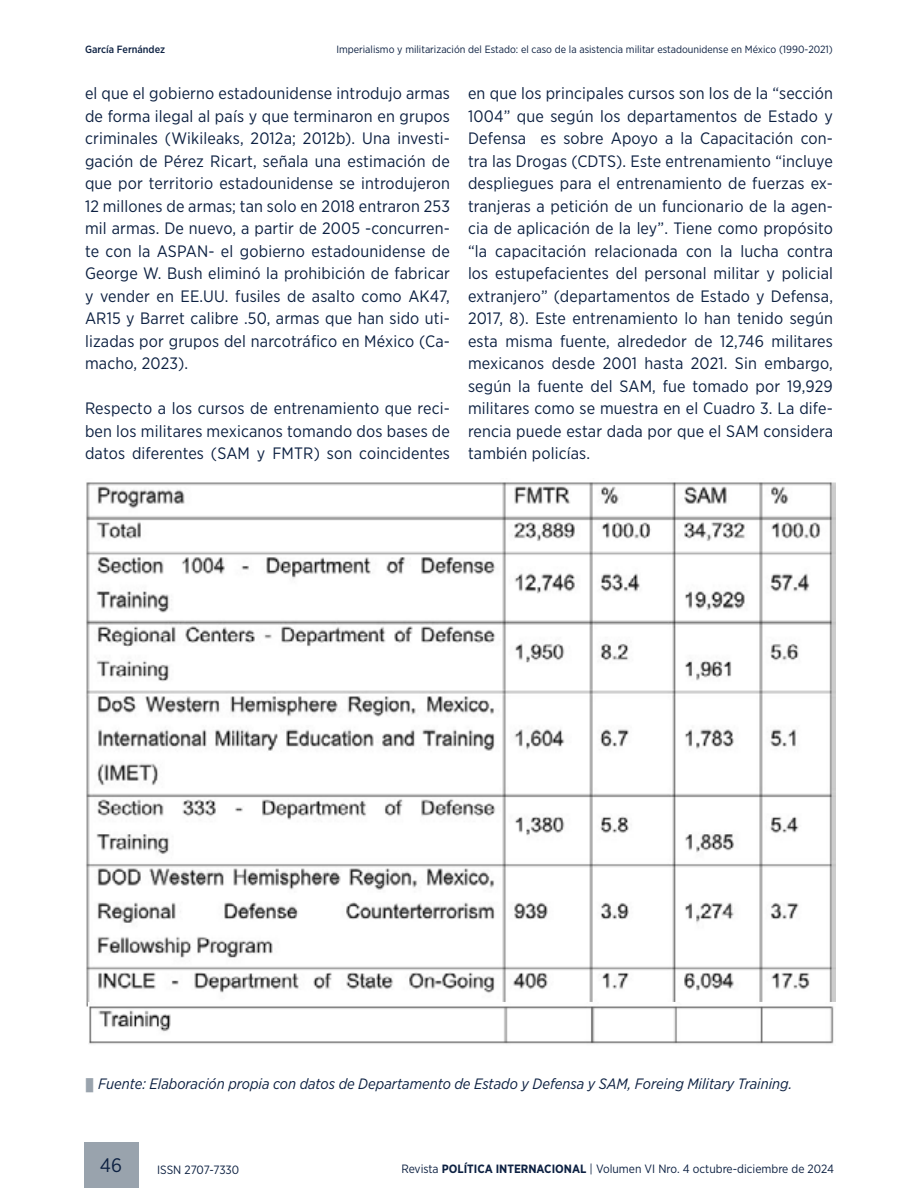
<style>
.page{position:relative;width:918px;height:1188px;background:#fff}
.page>*{position:absolute;margin:0;border:0;box-sizing:border-box;transform-origin:0 0}
.t1{font:19.5px "Gotham Narrow";color:#0d2142}
.t2{font:16.5px/22.5px "Gotham Narrow";letter-spacing:.01em;color:#0d2142;text-align:justify}
.t3{font:italic 15px "Gotham Narrow";color:#0d2142}
.t4{font:12px "Gotham Narrow";color:#0d2142}
.t5{font:10.5px "Gotham Narrow";color:#0d2142}
.t6{font:500 10.5px "Gotham Narrow";color:#0d2142}
.s1{font-family:"STIX General";font-style:normal;color:#99a3ad}
.s2{font-weight:700}
</style>
<div class="page">
<img style="left:86px;top:482px;width:749px;height:525px">
<img style="left:88px;top:1002px;width:747px;height:42px">
<div style="left:84px;top:1143px;width:54px;height:45px;background:#99a3ad"></div>
<p class="t6" style="left:85px;top:43px;width:82px">García Fernández</p>
<p class="t5" style="left:336px;top:43px;width:498px">Imperialismo y militarización del Estado: el caso de la asistencia militar estadounidense en México (1990-2021)</p>
<p class="t2" style="left:85px;top:82px;width:366px">el que el gobierno estadounidense introdujo armas de forma ilegal al país y que terminaron en grupos criminales (Wikileaks, 2012a; 2012b). Una investi&shy;gación de Pérez Ricart, señala una estimación de que por territorio estadounidense se introdujeron 12 millones de armas; tan solo en 2018 entraron 253 mil armas. De nuevo, a partir de 2005 -concurren&shy;te con la ASPAN- el gobierno estadounidense de George W. Bush eliminó la prohibición de fabricar y vender en EE.UU. fusiles de asalto como AK47, AR15 y Barret calibre .50, armas que han sido uti&shy;lizadas por grupos del narcotráfico en México (Ca&shy;macho, 2023).</p>
<p class="t2" style="left:85px;top:397px;width:366px">Respecto a los cursos de entrenamiento que reci&shy;ben los militares mexicanos tomando dos bases de datos diferentes (SAM y FMTR) son coincidentes</p>
<p class="t2" style="left:468px;top:82px;width:366px">en que los principales cursos son los de la “sección 1004” que según los departamentos de Estado y Defensa es sobre Apoyo a la Capacitación con&shy;tra las Drogas (CDTS). Este entrenamiento “incluye despliegues para el entrenamiento de fuerzas ex&shy;tranjeras a petición de un funcionario de la agen&shy;cia de aplicación de la ley”. Tiene como propósito “la capacitación relacionada con la lucha contra los estupefacientes del personal militar y policial extranjero” (departamentos de Estado y Defensa, 2017, 8). Este entrenamiento lo han tenido según esta misma fuente, alrededor de 12,746 militares mexicanos desde 2001 hasta 2021. Sin embargo, según la fuente del SAM, fue tomado por 19,929 militares como se muestra en el Cuadro 3. La dife&shy;rencia puede estar dada por que el SAM considera también policías.</p>
<p class="t3" style="left:85px;top:1074px;width:708px"><span class="s1">▮</span> Fuente: Elaboración propia con datos de Departamento de Estado y Defensa y SAM, Foreing Military Training.</p>
<p class="t1" style="left:100px;top:1153px;width:24px">46</p>
<p class="t4" style="left:157px;top:1162px;width:84px">ISSN 2707-7330</p>
<p class="t4" style="left:401px;top:1162px;width:434px">Revista <span class="s2">POLÍTICA INTERNACIONAL</span> | Volumen VI Nro. 4 octubre-diciembre de 2024</p>
</div>
